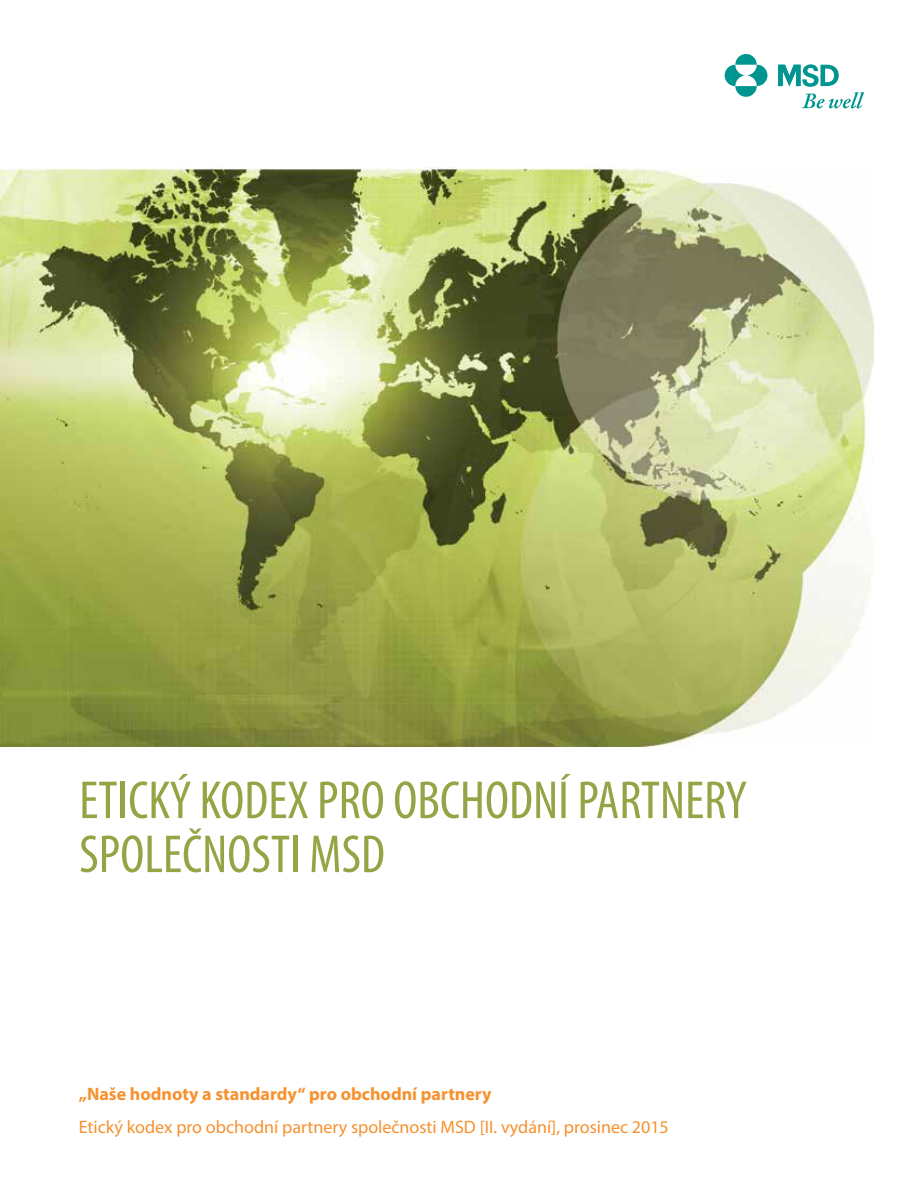
<style>
.page{position:relative;width:918px;height:1188px;background:#fff}
.page>*{position:absolute;margin:0;border:0;box-sizing:border-box;transform-origin:0 0}
.t1{font:condensed 54px/54px "Myriad Pro";color:#94a545}
.t2{font:18px "Myriad Pro";color:#f7912f}
.t3{font:700 18px "Myriad Pro";color:#f7912f}
</style>
<div class="page">
<img style="left:0;top:167px;width:873px;height:579px">
<svg style="left:735px;top:54px;width:22px;height:11px"></svg>
<svg style="left:735px;top:86px;width:22px;height:11px"></svg>
<svg style="left:725px;top:65px;width:20px;height:21px"></svg>
<svg style="left:747px;top:65px;width:20px;height:21px"></svg>
<svg style="left:778px;top:64px;width:86px;height:44px"></svg>
<h1 class="t1" style="left:79px;top:773px;width:669px">ETICKÝ KODEX PRO OBCHODNÍ PARTNERY<br>SPOLEČNOSTI MSD</h1>
<p class="t3" style="left:79px;top:1082px;width:414px">„Naše hodnoty a standardy“ pro obchodní partnery</p>
<p class="t2" style="left:79px;top:1116px;width:592px">Etický kodex pro obchodní partnery společnosti MSD [II. vydání], prosinec 2015</p>
</div>
